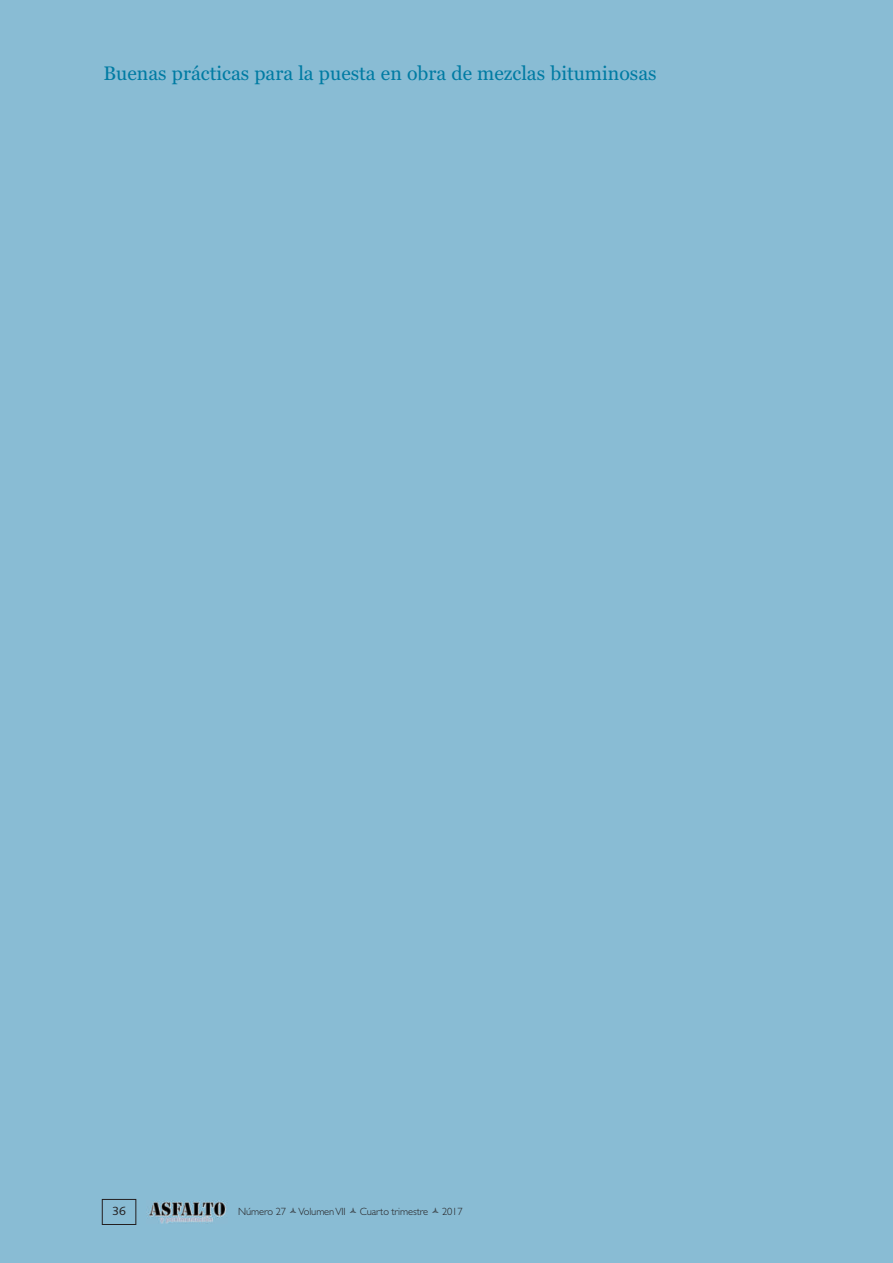
<style>
.page{position:relative;width:893px;height:1263px;background:#89bcd4}
.page>*{position:absolute;margin:0;border:0;box-sizing:border-box;transform-origin:0 0}
.t1{font:19.5px "Georgia";color:#007ba3}
.t2{font:12px "Syntax LT Std";color:#231f20}
.t3{font:300 10.5px "Gill Sans";letter-spacing:-.01em;color:#231f20}
</style>
<div class="page">
<img style="left:146px;top:1201px;width:80px;height:22px">
<div style="left:102px;top:1199px;width:34px;height:26px;border:1px solid #231f20"></div>
<p class="t1" style="left:104px;top:62px;width:554px">Buenas prácticas para la puesta en obra de mezclas bituminosas</p>
<p class="t2" style="left:112px;top:1206px;width:15px">36</p>
<p class="t3" style="left:238px;top:1205px;width:109px">Número 27 VolumenVII</p>
<p class="t3" style="left:360px;top:1205px;width:70px">Cuarto trimestre</p>
<p class="t3" style="left:442px;top:1205px;width:22px">2017</p>
</div>
